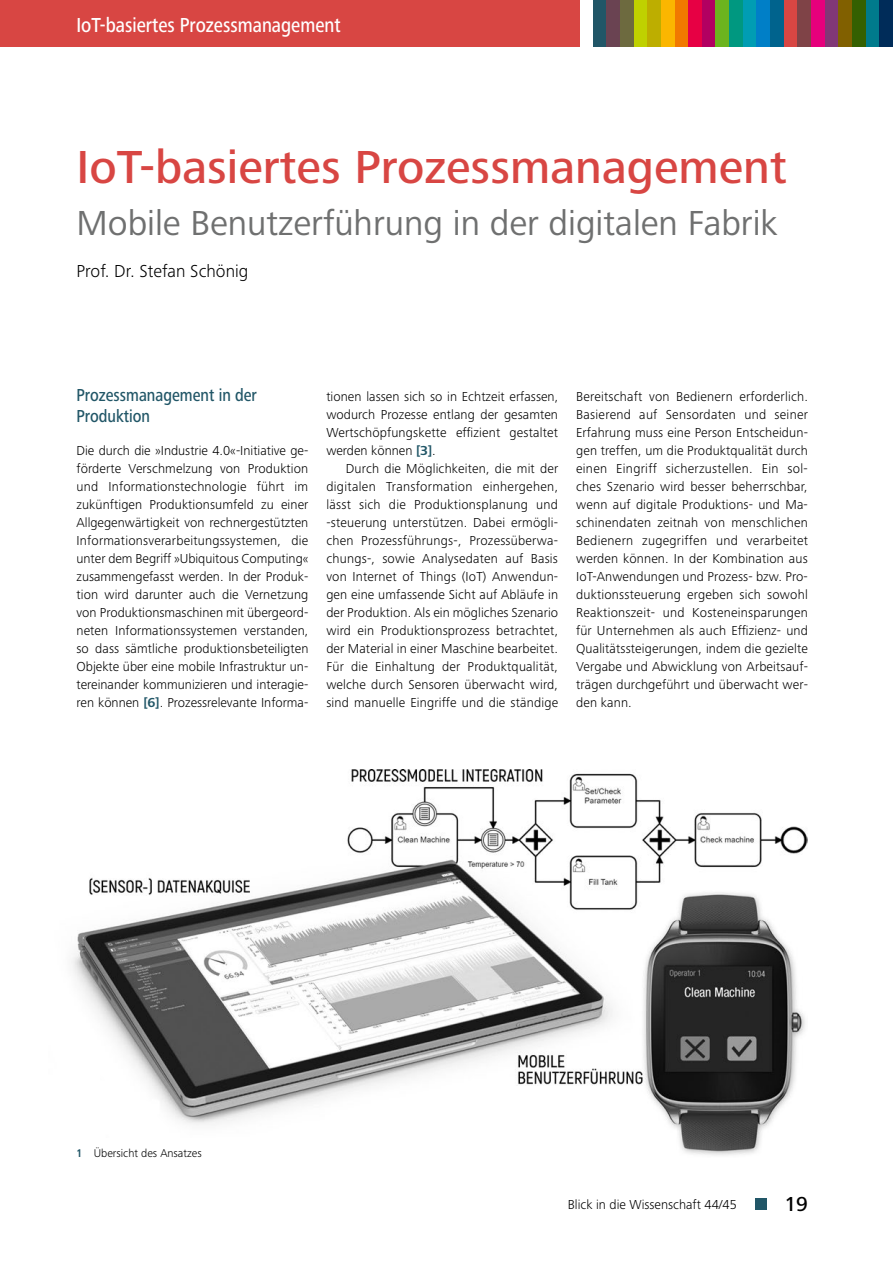
<style>
.page{position:relative;width:893px;height:1263px;background:#fff}
.page>*{position:absolute;margin:0;border:0;box-sizing:border-box;transform-origin:0 0}
.t1{font:500 48px "Frutiger Next LTW1 G";color:#d84643}
.t2{font:36px "Frutiger Next LTW1 G";color:#6f7070}
.t3{font:500 21px "Frutiger Next LTW1 G";color:#fff;scale:.85 1}
.t4{font:500 21px "Frutiger Next LTW1 G";color:#000}
.t5{font:500 18px/21px "Frutiger Next LTW1 G";color:#215667;scale:.85 1}
.t6{font:300 18px "Frutiger Next LTW1 G";color:#000}
.t7{font:300 13.5px/18px "Frutiger Next LTW1 G";letter-spacing:.01em;color:#000;text-align:justify}
.t8{font:300 11.7px "Frutiger Next LTW1 G";color:#000}
.s1{font-family:"Frutiger Next Pro";font-weight:700;color:#215667}
.s2{font-family:"Frutiger Next Pro";font-weight:700;font-stretch:condensed;color:#215667}
</style>
<div class="page">
<div style="left:755px;top:1198px;width:11px;height:11px;background:#215667"></div>
<div style="left:593px;top:0;width:13px;height:47px;background:#215667"></div>
<div style="left:606px;top:0;width:14px;height:47px;background:#6a4352"></div>
<div style="left:620px;top:0;width:14px;height:47px;background:#6d6a3f"></div>
<div style="left:634px;top:0;width:13px;height:47px;background:#bfd100"></div>
<div style="left:647px;top:0;width:14px;height:47px;background:#bdae00"></div>
<div style="left:661px;top:0;width:14px;height:47px;background:#fbb600"></div>
<div style="left:675px;top:0;width:13px;height:47px;background:#f17900"></div>
<div style="left:688px;top:0;width:14px;height:47px;background:#e70044"></div>
<div style="left:0;top:0;width:579px;height:47px;background:#d84643"></div>
<div style="left:702px;top:0;width:14px;height:47px;background:#b20061"></div>
<div style="left:716px;top:0;width:13px;height:47px;background:#6cb41e"></div>
<div style="left:729px;top:0;width:14px;height:47px;background:#009880"></div>
<div style="left:743px;top:0;width:14px;height:47px;background:#009db3"></div>
<div style="left:757px;top:0;width:13px;height:47px;background:#007fc7"></div>
<div style="left:770px;top:0;width:14px;height:47px;background:#00638d"></div>
<div style="left:784px;top:0;width:13px;height:47px;background:#d84643"></div>
<div style="left:797px;top:0;width:14px;height:47px;background:#7f4347"></div>
<div style="left:811px;top:0;width:14px;height:47px;background:#e6007c"></div>
<div style="left:825px;top:0;width:13px;height:47px;background:#813776"></div>
<div style="left:838px;top:0;width:14px;height:47px;background:#816000"></div>
<div style="left:852px;top:0;width:14px;height:47px;background:#346001"></div>
<div style="left:866px;top:0;width:13px;height:47px;background:#007b8c"></div>
<div style="left:879px;top:0;width:14px;height:47px;background:#002c59"></div>
<img style="left:71px;top:769px;width:737px;height:387px">
<h3 class="t3" style="left:77px;top:13px;width:312px">IoT-basiertes Prozessmanagement</h3>
<h1 class="t1" style="left:77px;top:140px;width:712px">IoT-basiertes Prozessmanagement</h1>
<h2 class="t2" style="left:77px;top:203px;width:703px">Mobile Benutzerführung in der digitalen Fabrik</h2>
<h3 class="t6" style="left:77px;top:261px;width:173px">Prof. Dr. Stefan Schönig</h3>
<h3 class="t5" style="left:77px;top:385px;width:214px">Prozessmanagement in der<br>Produktion</h3>
<p class="t7" style="left:77px;top:441px;width:233px">Die durch die »Industrie 4.0«-Initiative ge&shy;förderte Verschmelzung von Produktion und Informationstechnologie führt im zukünftigen Produktionsumfeld zu einer Allgegenwärtigkeit von rechnergestützten Informationsverarbeitungssystemen, die unter dem Begriff »Ubiquitous Computing« zusammengefasst werden. In der Produk&shy;tion wird darunter auch die Vernetzung von Produktionsmaschinen mit übergeord&shy;neten Informationssystemen verstanden, so dass sämtliche produktionsbeteiligten Objekte über eine mobile Infrastruktur un&shy;tereinander kommunizieren und interagie&shy;ren können <span class="s1">[6]</span>. Prozessrelevante Informa-</p>
<p class="t7" style="left:326px;top:387px;width:233px">tionen lassen sich so in Echtzeit erfassen, wodurch Prozesse entlang der gesamten Wertschöpfungskette effizient gestaltet werden können <span class="s1">[3]</span>.</p>
<p class="t7" style="left:326px;top:459px;width:233px;text-indent:19px">Durch die Möglichkeiten, die mit der digitalen Transformation einhergehen, lässt sich die Produktionsplanung und -steuerung unterstützen. Dabei ermögli&shy;chen Prozessführungs-, Prozessüberwa&shy;chungs-, sowie Analysedaten auf Basis von Internet of Things (IoT) Anwendun&shy;gen eine umfassende Sicht auf Abläufe in der Produktion. Als ein mögliches Szenario wird ein Produktionsprozess betrachtet, der Material in einer Maschine bearbeitet.<br>Für die Einhaltung der Produktqualität, welche durch Sensoren überwacht wird, sind manuelle Eingriffe und die ständige</p>
<p class="t7" style="left:576px;top:387px;width:233px">Bereitschaft von Bedienern erforderlich.<br>Basierend auf Sensordaten und seiner Erfahrung muss eine Person Entscheidun&shy;gen treffen, um die Produktqualität durch einen Eingriff sicherzustellen. Ein sol&shy;ches Szenario wird besser beherrschbar, wenn auf digitale Produktions- und Ma&shy;schinendaten zeitnah von menschlichen Bedienern zugegriffen und verarbeitet werden können. In der Kombination aus IoT-Anwendungen und Prozess- bzw. Pro&shy;duktionssteuerung ergeben sich sowohl Reaktionszeit- und Kosteneinsparungen für Unternehmen als auch Effizienz- und Qualitätssteigerungen, indem die gezielte Vergabe und Abwicklung von Arbeitsauf&shy;trägen durchgeführt und überwacht wer&shy;den kann.</p>
<p class="t8" style="left:77px;top:1146px;width:127px"><span class="s2">1</span> Übersicht des Ansatzes</p>
<p class="t7" style="left:568px;top:1195px;width:171px">Blick in die Wissenschaft 44/45</p>
<h3 class="t4" style="left:784px;top:1192px;width:25px">19</h3>
</div>
